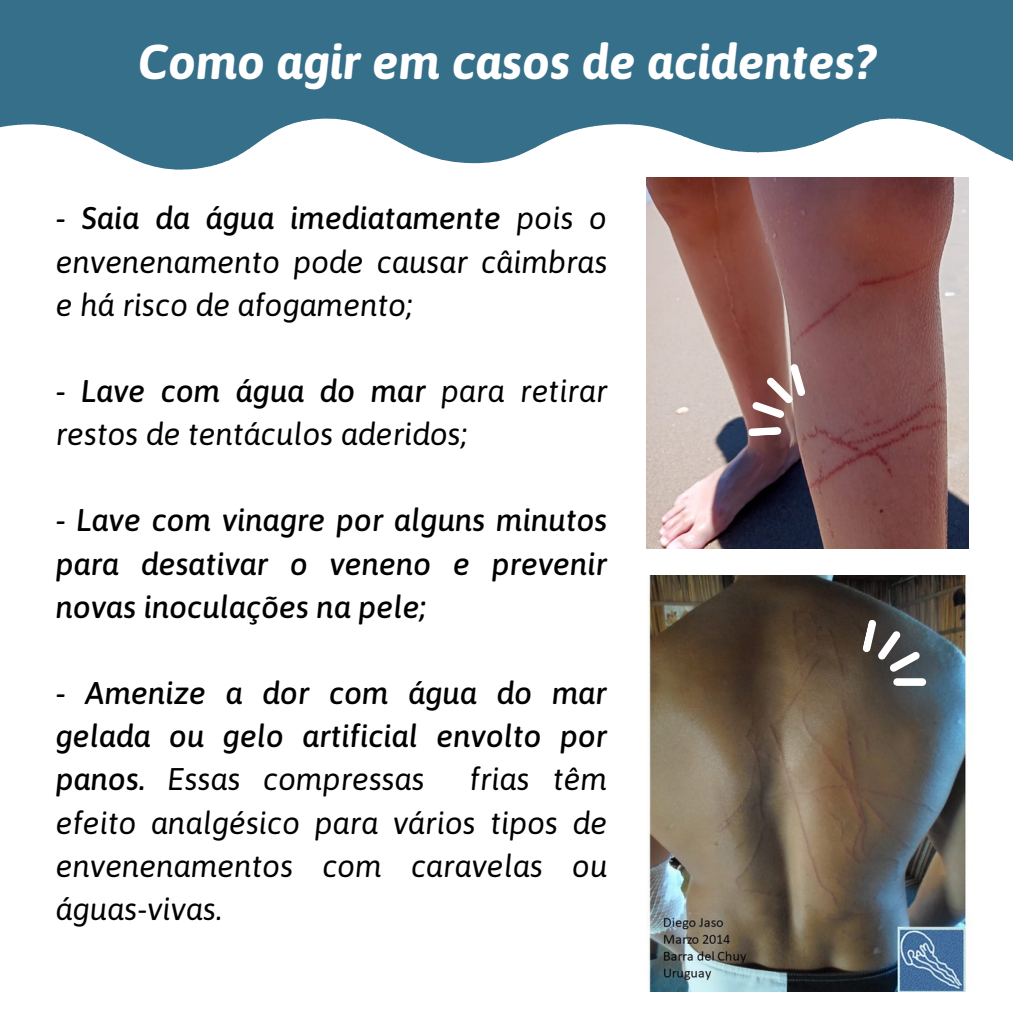
<style>
.page{position:relative;width:1013px;height:1013px;background:#fff}
.page>*{position:absolute;margin:0;border:0;box-sizing:border-box;transform-origin:0 0}
.t1{font:italic 700 48.75px "Asap";color:#fff}
.t2{font:italic 31.25px/43.1px "Asap";color:#000;text-align:justify}
.t3{font:italic 500 31.25px/43.1px "Asap";color:#000;text-align:justify}
.s1{font-weight:500}
.s2{font-weight:400}
</style>
<div class="page">
<svg style="left:0;top:0;width:1012px;height:170px;fill:#366f89"></svg>
<img style="left:649px;top:575px;width:318px;height:416px">
<img style="left:646px;top:177px;width:322px;height:372px">
<svg style="left:748px;top:427px;width:33px;height:9px"></svg>
<svg style="left:751px;top:363px;width:54px;height:57px"></svg>
<svg style="left:862px;top:619px;width:65px;height:73px"></svg>
<p class="t1" style="left:138px;top:33px;width:739px">Como agir em casos de acidentes?</p>
<p class="t2" style="left:56px;top:196px;width:553px"><span class="s1">- Saia da água imediatamente</span> pois o envenenamento pode causar câimbras e há risco de afogamento;</p>
<p class="t2" style="left:56px;top:369px;width:553px"><span class="s1">- Lave com água do mar</span> para retirar restos de tentáculos aderidos;</p>
<p class="t3" style="left:56px;top:498px;width:553px">- Lave com vinagre por alguns minutos para desativar o veneno e prevenir novas inoculações na pele;</p>
<p class="t3" style="left:56px;top:671px;width:553px">- Amenize a dor com água do mar gelada ou gelo artificial envolto por panos. <span class="s2">Essas compressas</span></p>
<p class="t2" style="left:56px;top:757px;width:553px;text-indent:414px">frias têm efeito analgésico para vários tipos de envenenamentos com caravelas ou águas-vivas.</p>
</div>
